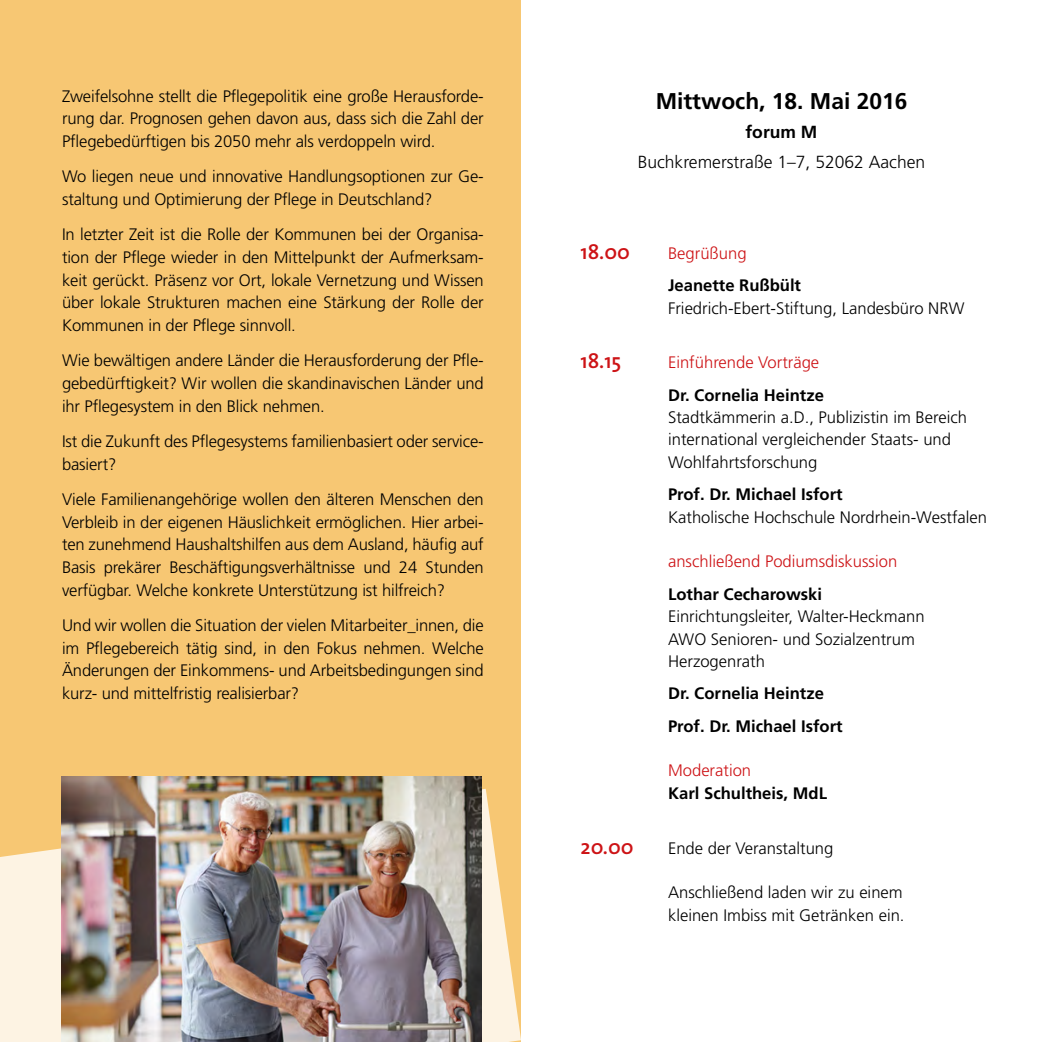
<style>
.page{position:relative;width:1042px;height:1042px;background:#fff}
.page>*{position:absolute;margin:0;border:0;box-sizing:border-box;transform-origin:0 0}
.t1{font:700 22.75px "Frutiger";color:#000}
.t2{font:600 21px "The Sans";color:#cd1316}
.t3{font:300 17.5px "Frutiger";color:#000}
.t4{font:700 17.5px "Frutiger";color:#000}
.t5{font:300 16.62px/22.8px "Frutiger";letter-spacing:-.01em;color:#000;text-align:justify}
.t6{font:700 16.62px "Frutiger";color:#000}
.t7{font:300 16.62px/22.4px "Frutiger CE";color:#000}
.t8{font:300 16.62px "Frutiger";color:#cd1316}
.t9{font:700 16.62px "Frutiger CE";color:#000}
</style>
<div class="page">
<div style="left:0;top:0;width:521px;height:1042px;background:#f7c773"></div>
<svg style="left:0;top:789px;width:521px;height:253px;fill:#fdf3e3"></svg>
<img style="left:61px;top:776px;width:420px;height:266px">
<p class="t5" style="left:62px;top:84px;width:423px">Zweifelsohne stellt die Pflegepolitik eine große Herausforde&shy;rung dar. Prognosen gehen davon aus, dass sich die Zahl der Pflegebedürftigen bis 2050 mehr als verdoppeln wird.</p>
<p class="t5" style="left:62px;top:165px;width:423px">Wo liegen neue und innovative Handlungsoptionen zur Ge&shy;staltung und Optimierung der Pflege in Deutschland?</p>
<p class="t5" style="left:62px;top:223px;width:423px">In letzter Zeit ist die Rolle der Kommunen bei der Organisa&shy;tion der Pflege wieder in den Mittelpunkt der Aufmerksam&shy;keit gerückt. Präsenz vor Ort, lokale Vernetzung und Wissen über lokale Strukturen machen eine Stärkung der Rolle der Kommunen in der Pflege sinnvoll.</p>
<p class="t5" style="left:62px;top:349px;width:423px">Wie bewältigen andere Länder die Herausforderung der Pfle&shy;gebedürftigkeit? Wir wollen die skandinavischen Länder und ihr Pflegesystem in den Blick nehmen.</p>
<p class="t5" style="left:62px;top:430px;width:422px">Ist die Zukunft des Pflegesystems familienbasiert oder service&shy;basiert?</p>
<p class="t5" style="left:62px;top:488px;width:423px">Viele Familienangehörige wollen den älteren Menschen den Verbleib in der eigenen Häuslichkeit ermöglichen. Hier arbei&shy;ten zunehmend Haushaltshilfen aus dem Ausland, häufig auf Basis prekärer Beschäftigungsverhältnisse und 24 Stunden verfügbar. Welche konkrete Unterstützung ist hilfreich?</p>
<p class="t5" style="left:62px;top:614px;width:423px">Und wir wollen die Situation der vielen Mitarbeiter_innen, die im Pflegebereich tätig sind, in den Fokus nehmen. Welche Änderungen der Einkommens- und Arbeitsbedingungen sind kurz- und mittelfristig realisierbar?</p>
<h1 class="t1" style="left:656px;top:87px;width:253px">Mittwoch, 18. Mai 2016</h1>
<p class="t4" style="left:745px;top:122px;width:73px">forum M</p>
<p class="t3" style="left:638px;top:152px;width:289px">Buchkremerstraße 1–7, 52062 Aachen</p>
<p class="t2" style="left:580px;top:234px;width:51px">18.00</p>
<p class="t8" style="left:668px;top:244px;width:80px">Begrüßung</p>
<p class="t6" style="left:668px;top:276px;width:135px">Jeanette Rußbült</p>
<p class="t5" style="left:668px;top:296px;width:298px">Friedrich-Ebert-Stiftung, Landesbüro NRW</p>
<p class="t2" style="left:580px;top:344px;width:42px">18.15</p>
<p class="t8" style="left:668px;top:353px;width:153px">Einführende Vorträge</p>
<p class="t6" style="left:668px;top:385px;width:157px">Dr. Cornelia Heintze</p>
<p class="t5" style="left:668px;top:406px;width:300px;text-align:left">Stadtkämmerin a.D., Publizistin im Bereich international vergleichender Staats- und<br>Wohlfahrtsforschung</p>
<p class="t6" style="left:668px;top:485px;width:176px">Prof. Dr. Michael Isfort</p>
<p class="t5" style="left:668px;top:505px;width:321px">Katholische Hochschule Nordrhein-Westfalen</p>
<p class="t8" style="left:668px;top:552px;width:231px">anschließend Podiumsdiskussion</p>
<p class="t9" style="left:668px;top:584px;width:155px">Lothar Cecharowski</p>
<p class="t7" style="left:668px;top:605px;width:258px">Einrichtungsleiter, Walter-Heckmann<br>AWO Senioren- und Sozialzentrum<br>Herzogenrath</p>
<p class="t9" style="left:668px;top:683px;width:157px">Dr. Cornelia Heintze</p>
<p class="t6" style="left:668px;top:716px;width:176px">Prof. Dr. Michael Isfort</p>
<p class="t8" style="left:668px;top:761px;width:85px">Moderation</p>
<p class="t6" style="left:668px;top:783px;width:160px">Karl Schultheis, MdL</p>
<p class="t2" style="left:580px;top:829px;width:55px">20.00</p>
<p class="t5" style="left:668px;top:836px;width:167px">Ende der Veranstaltung</p>
<p class="t5" style="left:668px;top:881px;width:238px">Anschließend laden wir zu einem kleinen Imbiss mit Getränken ein.</p>
</div>
